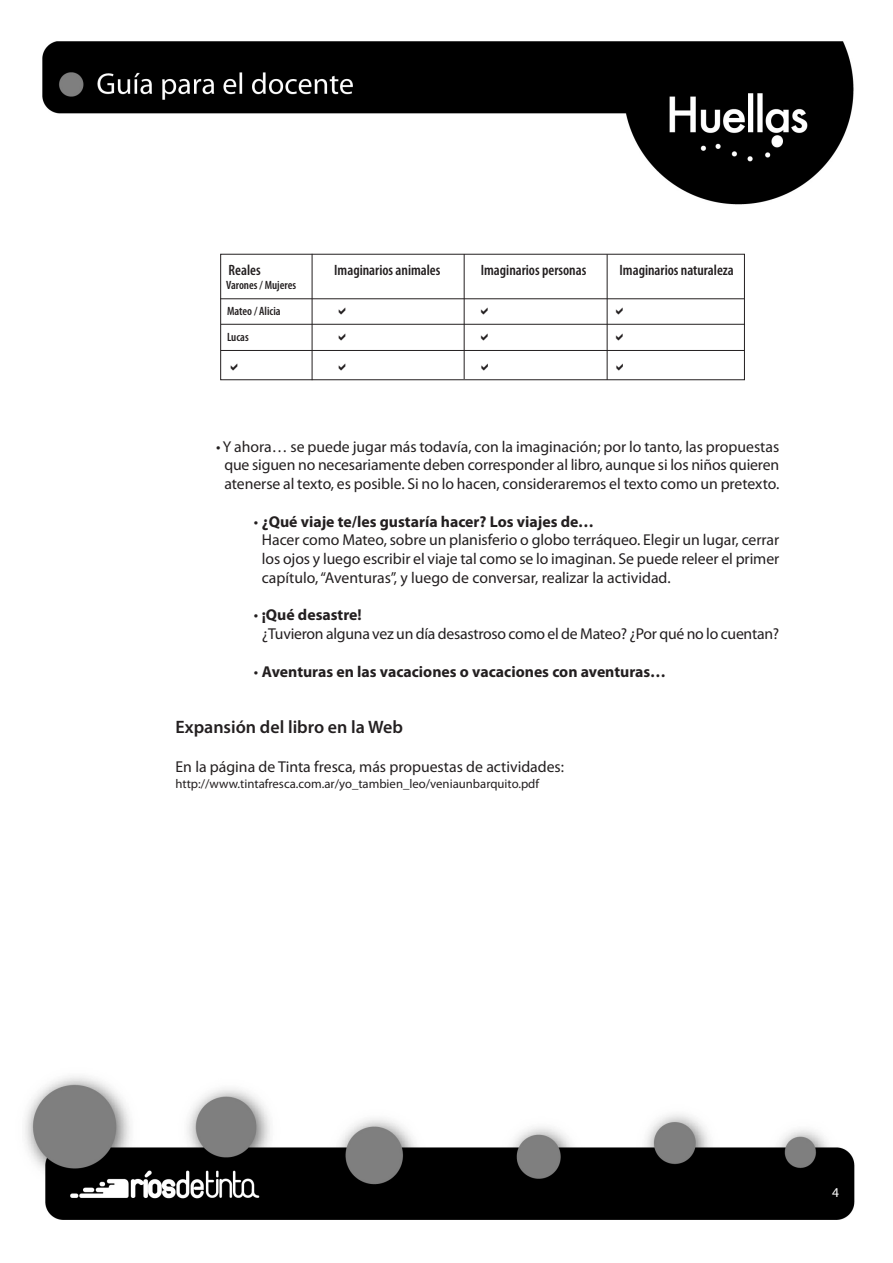
<style>
.page{position:relative;width:893px;height:1263px;background:#fff}
.page>*{position:absolute;margin:0;border:0;box-sizing:border-box;transform-origin:0 0}
.t1{font:600 18px "Myriad Pro";color:#231f20}
.t2{font:15.75px/18.8px "Myriad Pro";letter-spacing:-.005em;color:#231f20}
.t3{font:700 15.75px "Myriad Pro";color:#231f20}
.t4{font:600 condensed 15px "Myriad Pro";color:#231f20}
.t5{font:13.5px "Myriad Pro";color:#fff}
.t6{font:12.75px "Myriad Pro";color:#231f20}
.t7{font:600 condensed 12px "Myriad Pro";color:#231f20}
.s1{font-weight:700}
.s2{font-weight:400}
</style>
<div class="page">
<img style="left:25px;top:41px;width:830px;height:1178px">
<div style="left:220px;top:254px;width:525px;height:126px;border:1px solid #231f20"></div>
<hr style="left:312px;top:254px;width:1px;height:126px;background:#231f20">
<hr style="left:464px;top:254px;width:1px;height:125px;background:#231f20">
<hr style="left:607px;top:254px;width:1px;height:126px;background:#231f20">
<hr style="left:220px;top:298px;width:524px;height:1px;background:#231f20">
<hr style="left:221px;top:324px;width:524px;height:1px;background:#231f20">
<hr style="left:221px;top:350px;width:524px;height:1px;background:#231f20">
<svg style="left:339px;top:308px;width:6px;height:7px"></svg>
<svg style="left:481px;top:308px;width:7px;height:7px"></svg>
<svg style="left:616px;top:308px;width:7px;height:7px"></svg>
<svg style="left:339px;top:333px;width:6px;height:7px"></svg>
<svg style="left:481px;top:333px;width:7px;height:7px"></svg>
<svg style="left:616px;top:333px;width:7px;height:7px"></svg>
<svg style="left:231px;top:363px;width:7px;height:7px"></svg>
<svg style="left:339px;top:363px;width:7px;height:7px"></svg>
<svg style="left:481px;top:363px;width:7px;height:7px"></svg>
<svg style="left:616px;top:363px;width:7px;height:7px"></svg>
<p class="t4" style="left:229px;top:265px;width:34px">Reales</p>
<p class="t4" style="left:334px;top:265px;width:108px">Imaginarios animales</p>
<p class="t4" style="left:481px;top:265px;width:107px">Imaginarios personas</p>
<p class="t4" style="left:619px;top:265px;width:116px">Imaginarios naturaleza</p>
<p class="t7" style="left:227px;top:307px;width:55px">Mateo / Alicia</p>
<p class="t7" style="left:226px;top:281px;width:71px">Varones / Mujeres</p>
<p class="t7" style="left:227px;top:333px;width:23px">Lucas</p>
<p class="t2" style="left:216px;top:438px;width:565px;text-align:center">• Y ahora… se puede jugar más todavía, con la imaginación; por lo tanto, las propuestas que siguen no necesariamente deben corresponder al libro, aunque si los niños quieren atenerse al texto, es posible. Si no lo hacen, consideraremos el texto como un pretexto.</p>
<p class="t2" style="left:262px;top:513px;width:519px;text-indent:-8px">• <span class="s1">¿Qué viaje te/les gustaría hacer? Los viajes de…<br></span>Hacer como Mateo, sobre un planisferio o globo terráqueo. Elegir un lugar, cerrar los ojos y luego escribir el viaje tal como se lo imaginan. Se puede releer el primer capítulo,“Aventuras”, y luego de conversar, realizar la actividad.</p>
<p class="t2" style="left:262px;top:607px;width:519px;text-indent:-8px">• <span class="s1">¡Qué desastre!<br></span>¿Tuvieron alguna vez un día desastroso como el de Mateo? ¿Por qué no lo cuentan?</p>
<p class="t3" style="left:254px;top:665px;width:414px"><span class="s2">•</span> Aventuras en las vacaciones o vacaciones con aventuras…</p>
<p class="t1" style="left:176px;top:720px;width:229px">Expansión del libro en la Web</p>
<p class="t2" style="left:176px;top:758px;width:390px">En la página de Tinta fresca, más propuestas de actividades:</p>
<p class="t6" style="left:176px;top:779px;width:365px">http://www.tintafresca.com.ar/yo_tambien_leo/veniaunbarquito.pdf</p>
<p class="t5" style="left:832px;top:1187px;width:8px">4</p>
</div>
